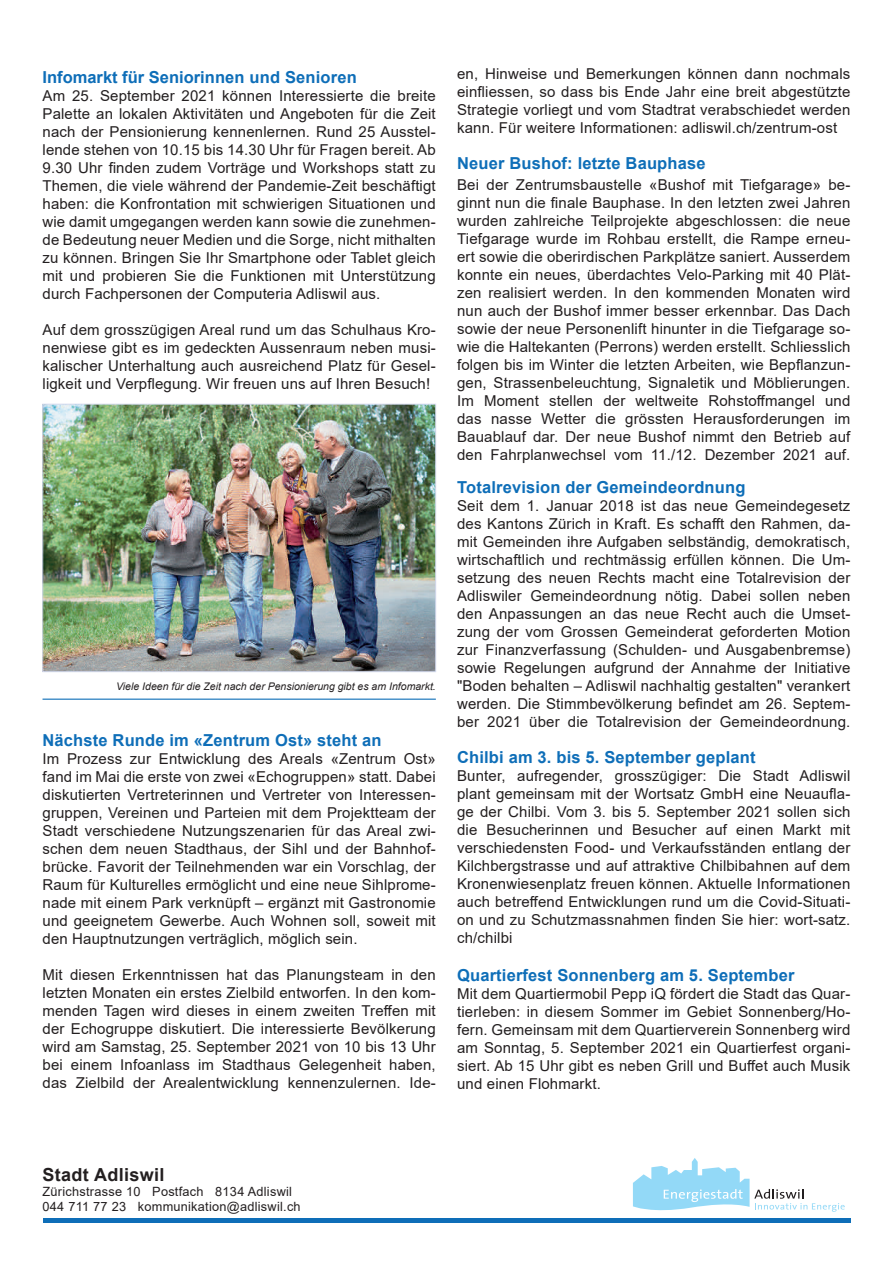
<style>
.page{position:relative;width:893px;height:1263px;background:#fff}
.page>*{position:absolute;margin:0;border:0;box-sizing:border-box;transform-origin:0 0}
.Lauftext_richtig{font:700 18px "Arial";letter-spacing:.02em;color:#231f20}
.Lauftext_richtig-2{font:700 16.5px "Arial";letter-spacing:.01em;color:#0e6eb8}
.Lauftext_richtig-3{font:15px/18px "Arial";letter-spacing:.01em;color:#231f20;text-align:justify}
.Lauftext_richtig-4{font:12.75px "Arial";letter-spacing:.02em;color:#231f20}
.Bildlegende{font:italic 10.5px "Arial";color:#231f20}
</style>
<div class="page">
<div style="left:43px;top:1218px;width:807px;height:5px;background:#0e6eb8"></div>
<svg style="left:633px;top:1158px;width:212px;height:54px"></svg>
<hr style="left:43px;top:699px;width:393px;height:1px;background:#0e6eb8">
<img style="left:45px;top:406px;width:389px;height:264px">
<div style="left:43px;top:404px;width:393px;height:268px;border:1px solid #d4daee"></div>
<p class="Lauftext_richtig-2" style="left:43px;top:66px;width:316px">Infomarkt für Seniorinnen und Senioren</p>
<p class="Lauftext_richtig-3" style="left:43px;top:87px;width:395px">Am 25. September 2021 können Interessierte die breite Palette an lokalen Aktivitäten und Angeboten für die Zeit nach der Pensionierung kennenlernen. Rund 25 Ausstel&shy;lende stehen von 10.15 bis 14.30 Uhr für Fragen bereit. Ab 9.30 Uhr finden zudem Vorträge und Workshops statt zu Themen, die viele während der Pandemie-Zeit beschäftigt haben: die Konfrontation mit schwierigen Situationen und wie damit umgegangen werden kann sowie die zunehmen&shy;de Bedeutung neuer Medien und die Sorge, nicht mithalten zu können. Bringen Sie Ihr Smartphone oder Tablet gleich mit und probieren Sie die Funktionen mit Unterstützung durch Fachpersonen der Computeria Adliswil aus.</p>
<p class="Lauftext_richtig-3" style="left:43px;top:321px;width:395px">Auf dem grosszügigen Areal rund um das Schulhaus Kro&shy;nenwiese gibt es im gedeckten Aussenraum neben musi&shy;kalischer Unterhaltung auch ausreichend Platz für Gesel&shy;ligkeit und Verpflegung. Wir freuen uns auf Ihren Besuch!</p>
<p class="Bildlegende" style="left:116px;top:680px;width:321px">Viele Ideen für die Zeit nach der Pensionierung gibt es am Infomarkt.</p>
<p class="Lauftext_richtig-2" style="left:43px;top:729px;width:341px">Nächste Runde im «Zentrum Ost» steht an</p>
<p class="Lauftext_richtig-3" style="left:43px;top:750px;width:395px">Im Prozess zur Entwicklung des Areals «Zentrum Ost» fand im Mai die erste von zwei «Echogruppen» statt. Dabei diskutierten Vertreterinnen und Vertreter von Interessen&shy;gruppen, Vereinen und Parteien mit dem Projektteam der Stadt verschiedene Nutzungszenarien für das Areal zwi&shy;schen dem neuen Stadthaus, der Sihl und der Bahnhof&shy;brücke. Favorit der Teilnehmenden war ein Vorschlag, der Raum für Kulturelles ermöglicht und eine neue Sihlprome&shy;nade mit einem Park verknüpft – ergänzt mit Gastronomie und geeignetem Gewerbe. Auch Wohnen soll, soweit mit den Hauptnutzungen verträglich, möglich sein.</p>
<p class="Lauftext_richtig-3" style="left:43px;top:966px;width:395px">Mit diesen Erkenntnissen hat das Planungsteam in den letzten Monaten ein erstes Zielbild entworfen. In den kom&shy;menden Tagen wird dieses in einem zweiten Treffen mit der Echogruppe diskutiert. Die interessierte Bevölkerung wird am Samstag, 25. September 2021 von 10 bis 13 Uhr bei einem Infoanlass im Stadthaus Gelegenheit haben, das Zielbild der Arealentwicklung kennenzulernen. Ide-</p>
<p class="Lauftext_richtig-3" style="left:457px;top:65px;width:395px">en, Hinweise und Bemerkungen können dann nochmals einfliessen, so dass bis Ende Jahr eine breit abgestützte Strategie vorliegt und vom Stadtrat verabschiedet werden kann. Für weitere Informationen: adliswil.ch/zentrum-ost</p>
<p class="Lauftext_richtig-2" style="left:457px;top:152px;width:250px">Neuer Bushof: letzte Bauphase</p>
<p class="Lauftext_richtig-3" style="left:457px;top:176px;width:395px">Bei der Zentrumsbaustelle «Bushof mit Tiefgarage» be&shy;ginnt nun die finale Bauphase. In den letzten zwei Jahren wurden zahlreiche Teilprojekte abgeschlossen: die neue Tiefgarage wurde im Rohbau erstellt, die Rampe erneu&shy;ert sowie die oberirdischen Parkplätze saniert. Ausserdem konnte ein neues, überdachtes Velo-Parking mit 40 Plät&shy;zen realisiert werden. In den kommenden Monaten wird nun auch der Bushof immer besser erkennbar. Das Dach sowie der neue Personenlift hinunter in die Tiefgarage so&shy;wie die Haltekanten (Perrons) werden erstellt. Schliesslich folgen bis im Winter die letzten Arbeiten, wie Bepflanzun&shy;gen, Strassenbeleuchtung, Signaletik und Möblierungen.<br>Im Moment stellen der weltweite Rohstoffmangel und das nasse Wetter die grössten Herausforderungen im Bauablauf dar. Der neue Bushof nimmt den Betrieb auf den Fahrplanwechsel vom 11./12. Dezember 2021 auf.</p>
<p class="Lauftext_richtig-2" style="left:457px;top:476px;width:290px">Totalrevision der Gemeindeordnung</p>
<p class="Lauftext_richtig-3" style="left:457px;top:497px;width:395px">Seit dem 1. Januar 2018 ist das neue Gemeindegesetz des Kantons Zürich in Kraft. Es schafft den Rahmen, da&shy;mit Gemeinden ihre Aufgaben selbständig, demokratisch, wirtschaftlich und rechtmässig erfüllen können. Die Um&shy;setzung des neuen Rechts macht eine Totalrevision der Adliswiler Gemeindeordnung nötig. Dabei sollen neben den Anpassungen an das neue Recht auch die Umset&shy;zung der vom Grossen Gemeinderat geforderten Motion zur Finanzverfassung (Schulden- und Ausgabenbremse) sowie Regelungen aufgrund der Annahme der Initiative "Boden behalten – Adliswil nachhaltig gestalten" verankert werden. Die Stimmbevölkerung befindet am 26. Septem&shy;ber 2021 über die Totalrevision der Gemeindeordnung.</p>
<p class="Lauftext_richtig-2" style="left:457px;top:746px;width:300px">Chilbi am 3. bis 5. September geplant</p>
<p class="Lauftext_richtig-3" style="left:457px;top:767px;width:395px">Bunter, aufregender, grosszügiger: Die Stadt Adliswil plant gemeinsam mit der Wortsatz GmbH eine Neuaufla&shy;ge der Chilbi. Vom 3. bis 5. September 2021 sollen sich die Besucherinnen und Besucher auf einen Markt mit verschiedensten Food- und Verkaufsständen entlang der Kilchbergstrasse und auf attraktive Chilbibahnen auf dem Kronenwiesenplatz freuen können. Aktuelle Informationen auch betreffend Entwicklungen rund um die Covid-Situati&shy;on und zu Schutzmassnahmen finden Sie hier: wort-satz. ch/chilbi</p>
<p class="Lauftext_richtig-2" style="left:457px;top:963px;width:339px">Quartierfest Sonnenberg am 5. September</p>
<p class="Lauftext_richtig-3" style="left:457px;top:984px;width:395px">Mit dem Quartiermobil Pepp iQ fördert die Stadt das Quar&shy;tierleben: in diesem Sommer im Gebiet Sonnenberg/Ho&shy;fern. Gemeinsam mit dem Quartierverein Sonnenberg wird am Sonntag, 5. September 2021 ein Quartierfest organi&shy;siert. Ab 15 Uhr gibt es neben Grill und Buffet auch Musik und einen Flohmarkt.</p>
<p class="Lauftext_richtig" style="left:43px;top:1162px;width:124px">Stadt Adliswil</p>
<p class="Lauftext_richtig-4" style="left:43px;top:1183px;width:251px">Zürichstrasse 10 Postfach 8134 Adliswil</p>
<p class="Lauftext_richtig-4" style="left:43px;top:1198px;width:260px">044 711 77 23 kommunikation@adliswil.ch</p>
</div>
